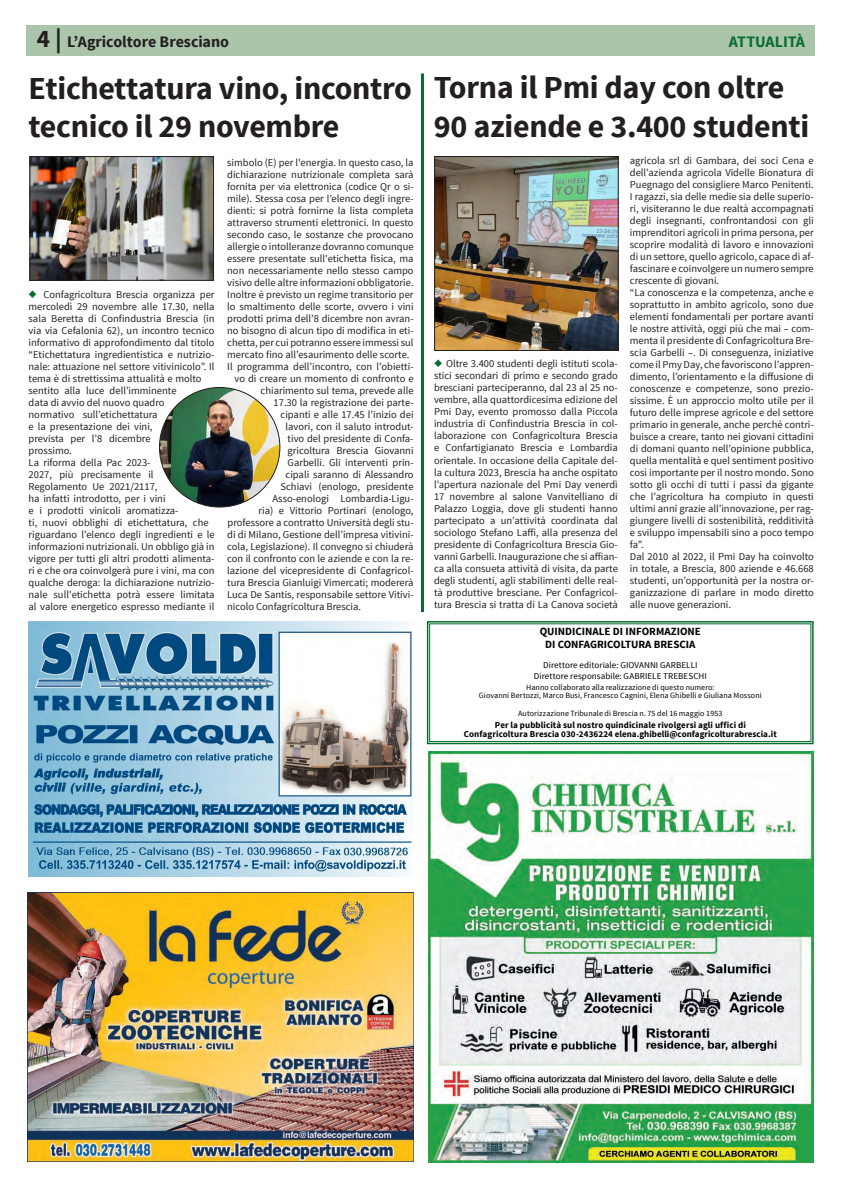
<style>
.page{position:relative;width:842px;height:1191px;background:#fff}
.page>*{position:absolute;margin:0;border:0;box-sizing:border-box;transform-origin:0 0}
.Testo_lungo{font:700 32px/38.4px "Source Sans Pro";letter-spacing:-.01em;color:#231f20}
.t1{font:700 25px "Source Sans Pro";color:#231f20}
.t2{font:700 16px "Source Sans Pro";letter-spacing:-.005em;color:#231f20}
.t3{font:700 16px "Source Sans Pro";letter-spacing:-.005em;color:#086d2f}
.Testo_lungo-2{font:700 11px/13.2px "Source Sans Pro";color:#000001;text-align:center}
.Testo_lungo-3{font:10.5px/12px "Source Sans Pro";color:#231f20;text-align:justify}
.Testo_lungo-4{font:700 9px/9px "Source Sans Pro";letter-spacing:.01em;color:#000001;text-align:center}
.Testo_lungo-5{font:9px "Source Sans Pro";letter-spacing:.005em;color:#000001}
.Testo_lungo-6{font:8px/8px "Source Sans Pro";letter-spacing:.01em;color:#000001;text-align:center}
.s1{color:#086d2f}
</style>
<div class="page">
<div style="left:28px;top:26px;width:786px;height:30px;background:#abc5ab"></div>
<hr style="left:421px;top:73px;width:3px;height:539px;background:#086d2f">
<img style="left:428px;top:751px;width:386px;height:411px">
<img style="left:28px;top:892px;width:385px;height:269px">
<svg style="left:426px;top:621px;width:388px;height:124px"></svg>
<img style="left:28px;top:621px;width:386px;height:255px">
<img style="left:436px;top:158px;width:181px;height:191px">
<div style="left:434px;top:156px;width:185px;height:195px;border:1px solid #231f20"></div>
<img style="left:159px;top:387px;width:121px;height:120px">
<img style="left:31px;top:158px;width:181px;height:121px">
<div style="left:29px;top:156px;width:185px;height:125px;border:1px solid #231f20"></div>
<p class="t1" style="left:37px;top:23px;width:27px">4 |</p>
<p class="t2" style="left:67px;top:32px;width:163px">L’Agricoltore Bresciano</p>
<h3 class="t3" style="left:688px;top:32px;width:120px">TITOLO RUBR CA</h3>
<p class="t3" style="left:729px;top:32px;width:78px">ATTUALITÀ</p>
<p class="Testo_lungo" style="left:434px;top:69px;width:377px">Torna il Pmi day con oltre<br>90 aziende e 3.400 studenti</p>
<p class="Testo_lungo" style="left:28px;top:70px;width:385px">Etichettatura vino, incontro tecnico il 29 novembre</p>
<p class="Testo_lungo-3" style="left:29px;top:289px;width:188px;text-align:left"><span class="s1">◆</span> Confagricoltura Brescia organizza per mercoledì 29 novembre alle 17.30, nella sala Beretta di Confindustria Brescia (in via via Cefalonia 62), un incontro tecnico informativo di approfondimento dal titolo “Etichettatura ingredientistica e nutrizio&shy;nale: attuazione nel settore vitivinicolo”. Il tema è di strettissima attualità e molto sentito alla luce dell’imminente<br>data di avvio del nuovo quadro<br>normativo sull’etichettatura<br>e la presentazione dei vini,<br>prevista per l’8 dicembre<br>prossimo.</p>
<p class="Testo_lungo-3" style="left:29px;top:457px;width:188px;text-align:left">La riforma della Pac 2023-<br>2027, più precisamente il Regolamento Ue 2021/2117,<br>ha infatti introdotto, per i vini<br>e i prodotti vinicoli aromatizza-<br>ti, nuovi obblighi di etichettatura, che riguardano l’elenco degli ingredienti e le informazioni nutrizionali. Un obbligo già in vigore per tutti gli altri prodotti alimenta&shy;ri e che ora coinvolgerà pure i vini, ma con qualche deroga: la dichiarazione nutrizio&shy;nale sull'etichetta potrà essere limitata al valore energetico espresso mediante il</p>
<p class="Testo_lungo-3" style="left:227px;top:156px;width:188px">simbolo (E) per l'energia. In questo caso, la dichiarazione nutrizionale completa sarà fornita per via elettronica (codice Qr o si&shy;mile). Stessa cosa per l’elenco degli ingre&shy;dienti: si potrà fornirne la lista completa attraverso strumenti elettronici. In questo secondo caso, le sostanze che provocano allergie o intolleranze dovranno comunque essere presentate sull'etichetta fisica, ma non necessariamente nello stesso campo visivo delle altre informazioni obbligatorie.<br>Inoltre è previsto un regime transitorio per lo smaltimento delle scorte, ovvero i vini prodotti prima dell’8 dicembre non avran&shy;no bisogno di alcun tipo di modifica in eti&shy;chetta, per cui potranno essere immessi sul mercato fino all’esaurimento delle scorte.</p>
<p class="Testo_lungo-3" style="left:227px;top:360px;width:188px">Il programma dell’incontro, con l’obietti-</p>
<p class="Testo_lungo-3" style="left:235px;top:372px;width:181px">vo di creare un momento di confronto e</p>
<p class="Testo_lungo-3" style="left:261px;top:384px;width:154px">chiarimento sul tema, prevede alle</p>
<p class="Testo_lungo-3" style="left:274px;top:396px;width:141px">17.30 la registrazione dei parte-</p>
<p class="Testo_lungo-3" style="left:281px;top:408px;width:134px">cipanti e alle 17.45 l’inizio dei</p>
<p class="Testo_lungo-3" style="left:286px;top:420px;width:129px">lavori, con il saluto introdut-</p>
<p class="Testo_lungo-3" style="left:288px;top:432px;width:127px">tivo del presidente di Confa-</p>
<p class="Testo_lungo-3" style="left:288px;top:444px;width:128px">gricoltura Brescia Giovanni</p>
<p class="Testo_lungo-3" style="left:288px;top:456px;width:128px">Garbelli. Gli interventi prin-</p>
<p class="Testo_lungo-3" style="left:286px;top:468px;width:130px">cipali saranno di Alessandro</p>
<p class="Testo_lungo-3" style="left:281px;top:480px;width:134px">Schiavi (enologo, presidente</p>
<p class="Testo_lungo-3" style="left:273px;top:492px;width:143px">Asso-enologi Lombardia-Ligu-</p>
<p class="Testo_lungo-3" style="left:259px;top:504px;width:157px">ria) e Vittorio Portinari (enologo,</p>
<p class="Testo_lungo-3" style="left:228px;top:516px;width:188px">professore a contratto Università degli stu-</p>
<p class="Testo_lungo-3" style="left:227px;top:528px;width:188px">di di Milano, Gestione dell’impresa vitivini-</p>
<p class="Testo_lungo-3" style="left:227px;top:540px;width:188px">cola, Legislazione). Il convegno si chiuderà</p>
<p class="Testo_lungo-3" style="left:227px;top:552px;width:188px">con il confronto con le aziende e con la re-</p>
<p class="Testo_lungo-3" style="left:227px;top:564px;width:188px">lazione del vicepresidente di Confagricol-</p>
<p class="Testo_lungo-3" style="left:227px;top:576px;width:188px">tura Brescia Gianluigi Vimercati; modererà</p>
<p class="Testo_lungo-3" style="left:227px;top:588px;width:188px">Luca De Santis, responsabile settore Vitivi-</p>
<p class="Testo_lungo-3" style="left:227px;top:600px;width:135px">nicolo Confagricoltura Brescia.</p>
<p class="Testo_lungo-3" style="left:434px;top:358px;width:185px"><span class="s1">◆</span> Oltre 3.400 studenti degli istituti scola&shy;stici secondari di primo e secondo grado bresciani parteciperanno, dal 23 al 25 no&shy;vembre, alla quattordicesima edizione del Pmi Day, evento promosso dalla Piccola industria di Confindustria Brescia in col&shy;laborazione con Confagricoltura Brescia e Confartigianato Brescia e Lombardia orientale. In occasione della Capitale del&shy;la cultura 2023, Brescia ha anche ospitato l’apertura nazionale del Pmi Day venerdì 17 novembre al salone Vanvitelliano di Palazzo Loggia, dove gli studenti hanno partecipato a un’attività coordinata dal sociologo Stefano Laffi, alla presenza del presidente di Confagricoltura Brescia Gio&shy;vanni Garbelli. Inaugurazione che si affian&shy;ca alla consueta attività di visita, da parte degli studenti, agli stabilimenti delle real&shy;tà produttive bresciane. Per Confagricol&shy;tura Brescia si tratta di La Canova società</p>
<p class="Testo_lungo-3" style="left:630px;top:155px;width:185px">agricola srl di Gambara, dei soci Cena e dell’azienda agricola Videlle Bionatura di Puegnago del consigliere Marco Penitenti.<br>I ragazzi, sia delle medie sia delle superio&shy;ri, visiteranno le due realtà accompagnati degli insegnanti, confrontandosi con gli imprenditori agricoli in prima persona, per scoprire modalità di lavoro e innovazioni di un settore, quello agricolo, capace di af&shy;fascinare e coinvolgere un numero sempre crescente di giovani.</p>
<p class="Testo_lungo-3" style="left:630px;top:287px;width:185px">“La conoscenza e la competenza, anche e soprattutto in ambito agricolo, sono due elementi fondamentali per portare avanti le nostre attività, oggi più che mai – com&shy;menta il presidente di Confagricoltura Bre&shy;scia Garbelli –. Di conseguenza, iniziative come il Pmy Day, che favoriscono l’appren&shy;dimento, l’orientamento e la diffusione di conoscenze e competenze, sono prezio&shy;sissime. È un approccio molto utile per il futuro delle imprese agricole e del settore primario in generale, anche perché contri&shy;buisce a creare, tanto nei giovani cittadini di domani quanto nell’opinione pubblica, quella mentalità e quel sentiment positivo così importante per il nostro mondo. Sono sotto gli occhi di tutti i passi da gigante che l’agricoltura ha compiuto in questi ultimi anni grazie all’innovazione, per rag&shy;giungere livelli di sostenibilità, redditività e sviluppo impensabili sino a poco tempo fa”.</p>
<p class="Testo_lungo-3" style="left:630px;top:551px;width:185px">Dal 2010 al 2022, il Pmi Day ha coinvolto in totale, a Brescia, 800 aziende e 46.668 studenti, un’opportunità per la nostra or&shy;ganizzazione di parlare in modo diretto alle nuove generazioni.</p>
<p class="Testo_lungo-2" style="left:540px;top:625px;width:163px">QUINDICINALE DI INFORMAZIONE<br>DI CONFAGRICOLTURA BRESCIA</p>
<p class="Testo_lungo-5" style="left:543px;top:659px;width:156px">Direttore editoriale: GIOVANNI GARBELLI</p>
<p class="Testo_lungo-5" style="left:534px;top:670px;width:174px">Direttore responsabile: GABRIELE TREBESCHI</p>
<p class="Testo_lungo-6" style="left:479px;top:683px;width:284px">Hanno collaborato alla realizzazione di questo numero:<br>Giovanni Bertozzi, Marco Busi, Francesco Cagnini, Elena Ghibelli e Giuliana Mossoni</p>
<p class="Testo_lungo-6" style="left:518px;top:710px;width:206px">Autorizzazione Tribunale di Brescia n. 75 del 16 maggio 1953</p>
<p class="Testo_lungo-4" style="left:464px;top:721px;width:314px">Per la pubblicità sul nostro quindicinale rivolgersi agli uffici di<br>Confagricoltura Brescia 030-2436224 elena.ghibelli@confagricolturabrescia.it</p>
</div>
